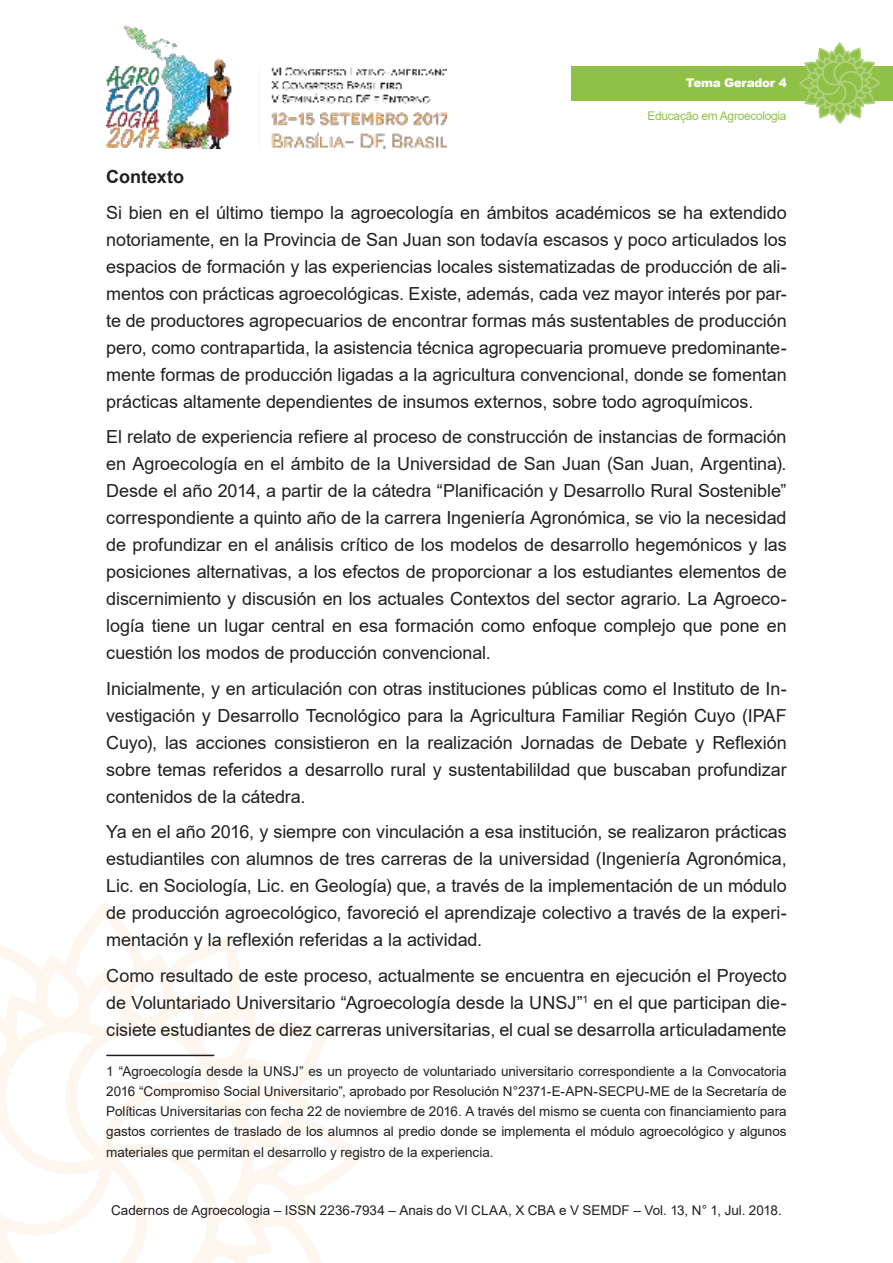
<style>
.page{position:relative;width:893px;height:1263px;background:#fff}
.page>*{position:absolute;margin:0;border:0;box-sizing:border-box;transform-origin:0 0}
.t1{font:18px/27px "Arial";letter-spacing:-.005em;color:#221f1f;text-align:justify}
.t2{font:700 18px "Arial";color:#221f1f}
.t3{font:13.5px/20.2px "Arial";color:#221f1f;text-align:justify}
.t4{font:12px "Arial";letter-spacing:-.025em;color:#8fc147}
.t5{font:900 12px "Arial";letter-spacing:-.025em;color:#fff}
</style>
<div class="page">
<img style="left:106px;top:25px;width:340px;height:124px">
<svg style="left:0;top:910px;width:363px;height:353px"></svg>
<div style="left:571px;top:66px;width:322px;height:34px;background:#8fc147"></div>
<svg style="left:798px;top:43px;width:83px;height:81px"></svg>
<hr style="left:106px;top:1055px;width:108px;height:1px;background:#221f1f">
<p class="t5" style="left:686px;top:76px;width:102px">Tema Gerador 4</p>
<p class="t4" style="left:647px;top:112px;width:141px">Educação em Agroecologia</p>
<p class="t2" style="left:106px;top:170px;width:79px">Contexto</p>
<p class="t1" style="left:106px;top:201px;width:682px">Si bien en el último tiempo la agroecología en ámbitos académicos se ha extendido notoriamente, en la Provincia de San Juan son todavía escasos y poco articulados los espacios de formación y las experiencias locales sistematizadas de producción de ali&shy;mentos con prácticas agroecológicas. Existe, además, cada vez mayor interés por par&shy;te de productores agropecuarios de encontrar formas más sustentables de producción pero, como contrapartida, la asistencia técnica agropecuaria promueve predominante&shy;mente formas de producción ligadas a la agricultura convencional, donde se fomentan prácticas altamente dependientes de insumos externos, sobre todo agroquímicos.</p>
<p class="t1" style="left:106px;top:425px;width:682px">El relato de experiencia refiere al proceso de construcción de instancias de formación en Agroecología en el ámbito de la Universidad de San Juan (San Juan, Argentina).<br>Desde el año 2014, a partir de la cátedra “Planificación y Desarrollo Rural Sostenible” correspondiente a quinto año de la carrera Ingeniería Agronómica, se vio la necesidad de profundizar en el análisis crítico de los modelos de desarrollo hegemónicos y las posiciones alternativas, a los efectos de proporcionar a los estudiantes elementos de discernimiento y discusión en los actuales Contextos del sector agrario. La Agroeco&shy;logía tiene un lugar central en esa formación como enfoque complejo que pone en cuestión los modos de producción convencional.</p>
<p class="t1" style="left:106px;top:677px;width:682px">Inicialmente, y en articulación con otras instituciones públicas como el Instituto de In&shy;vestigación y Desarrollo Tecnológico para la Agricultura Familiar Región Cuyo (IPAF Cuyo), las acciones consistieron en la realización Jornadas de Debate y Reflexión sobre temas referidos a desarrollo rural y sustentabilildad que buscaban profundizar contenidos de la cátedra.</p>
<p class="t1" style="left:106px;top:820px;width:682px">Ya en el año 2016, y siempre con vinculación a esa institución, se realizaron prácticas estudiantiles con alumnos de tres carreras de la universidad (Ingeniería Agronómica, Lic. en Sociología, Lic. en Geología) que, a través de la implementación de un módulo de producción agroecológico, favoreció el aprendizaje colectivo a través de la experi&shy;mentación y la reflexión referidas a la actividad.</p>
<p class="t1" style="left:106px;top:964px;width:682px">Como resultado de este proceso, actualmente se encuentra en ejecución el Proyecto de Voluntariado Universitario “Agroecología desde la UNSJ”<sup>1</sup> en el que participan die&shy;cisiete estudiantes de diez carreras universitarias, el cual se desarrolla articuladamente</p>
<p class="t3" style="left:106px;top:1062px;width:682px">1 “Agroecología desde la UNSJ” es un proyecto de voluntariado universitario correspondiente a la Convocatoria 2016 “Compromiso Social Universitario”, aprobado por Resolución N°2371-E-APN-SECPU-ME de la Secretaría de Políticas Universitarias con fecha 22 de noviembre de 2016. A través del mismo se cuenta con financiamiento para gastos corrientes de traslado de los alumnos al predio donde se implementa el módulo agroecológico y algunos materiales que permitan el desarrollo y registro de la experiencia.</p>
<p class="t3" style="left:111px;top:1201px;width:672px">Cadernos de Agroecologia – ISSN 2236-7934 – Anais do VI CLAA, X CBA e V SEMDF – Vol. 13, N° 1, Jul. 2018.</p>
</div>
